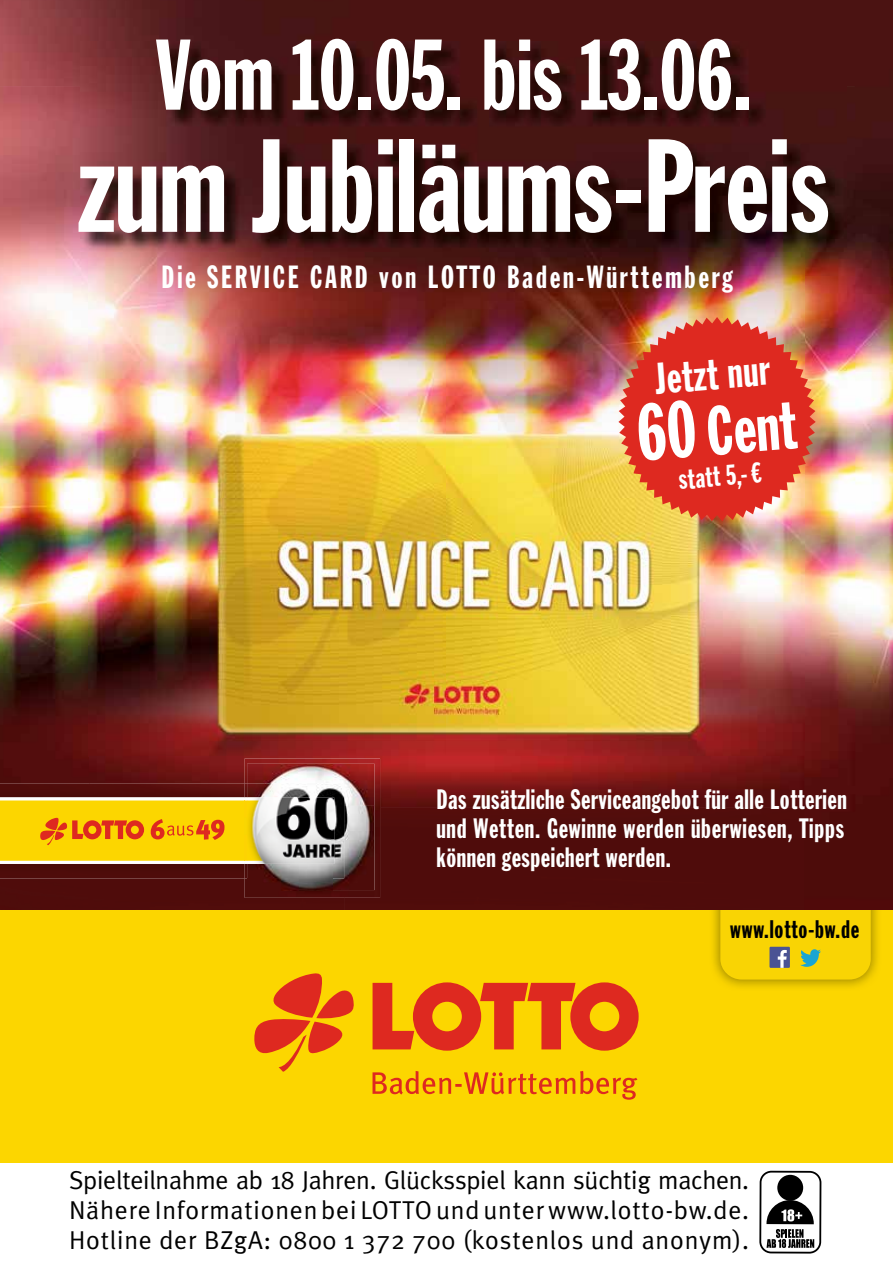
<style>
.page{position:relative;width:893px;height:1263px;background:#fff}
.page>*{position:absolute;margin:0;border:0;box-sizing:border-box;transform-origin:0 0}
.t1{font:130.05px "Franklin Gothic Extra Cond";color:#fff}
.t2{font:98.55px "Franklin Gothic Extra Cond";color:#fff}
.t3{font:67.65px "Franklin Gothic LT Extra Cond";color:#fff}
.t4{font:43.5px "Franklin Gothic LT Extra Cond";color:#fff}
.t5{font:31.5px "Franklin Gothic Extra Cond";letter-spacing:.09em;color:#fff}
.t6{font:28.2px "Franklin Gothic LT Extra Cond";color:#fff}
.t7{font:27.6px/29.1px "Franklin Gothic Extra Cond";letter-spacing:.025em;color:#fff;text-align:justify}
.t8{font:25.8px/30px "Meta Plus Normal";letter-spacing:.03em;color:#000;text-align:justify}
.t9{font:25.05px "Franklin Gothic Extra Cond";letter-spacing:.035em;color:#000}
.s1{font-size:79.35px}
</style>
<div class="page">
<img style="left:0;top:0;width:855px;height:86px">
<img style="left:855px;top:0;width:38px;height:910px">
<img style="left:0;top:86px;width:89px;height:697px">
<img style="left:804px;top:86px;width:51px;height:824px">
<img style="left:89px;top:252px;width:715px;height:555px">
<div style="left:345px;top:807px;width:459px;height:103px;background:#4f0c0b"></div>
<img style="left:0;top:783px;width:345px;height:127px">
<img style="left:245px;top:758px;width:135px;height:140px">
<img style="left:247px;top:764px;width:128px;height:42px">
<img style="left:332px;top:806px;width:43px;height:84px">
<img style="left:247px;top:878px;width:85px;height:12px">
<svg style="left:0;top:797px;width:334px;height:67px"></svg>
<img style="left:81px;top:41px;width:766px;height:211px">
<img style="left:618px;top:317px;width:198px;height:204px">
<div style="left:0;top:910px;width:893px;height:253px;background:#fcd600"></div>
<svg style="left:373px;top:982px;width:266px;height:69px"></svg>
<svg style="left:254px;top:973px;width:100px;height:99px"></svg>
<svg style="left:372px;top:1071px;width:265px;height:29px"></svg>
<div style="left:759px;top:1171px;width:62px;height:82px;border:2px solid #000;border-radius:11px"></div>
<div style="left:777px;top:1175px;width:26px;height:26px;background:#000;border-radius:50%"></div>
<svg style="left:766px;top:1200px;width:48px;height:48px"></svg>
<img style="left:713px;top:910px;width:165px;height:77px">
<svg style="left:720px;top:910px;width:151px;height:69px"></svg>
<h2 class="t2" style="left:156px;top:22px;width:598px">Vom 10.05. bis 13.06.</h2>
<h1 class="t1" style="left:78px;top:117px;width:753px">zum Jubiläums-Preis</h1>
<p class="t5" style="left:162px;top:260px;width:573px">Die SERVICE CARD von LOTTO Baden-Württemberg</p>
<h3 class="t4" style="left:653px;top:355px;width:117px;rotate:-5deg">Jetzt nur</h3>
<h3 class="t3" style="left:634px;top:401px;width:161px;rotate:-5deg"><span class="s1">60</span> Cent</h3>
<p class="t6" style="left:677px;top:464px;width:85px;rotate:-5deg">statt 5,- €</p>
<p class="t7" style="left:436px;top:784px;width:412px">Das zusätzliche Serviceangebot für alle Lotterien und Wetten. Gewinne werden überwiesen, Tipps können gespeichert werden.</p>
<p class="t9" style="left:730px;top:916px;width:130px">www.lotto-bw.de</p>
<p class="t8" style="left:69px;top:1165px;width:682px">Spielteilnahme ab 18 Jahren. Glücksspiel kann süchtig machen.<br>Nähere Informationen bei LOTTO und unter www.lotto-bw.de.<br>Hotline der BZgA: 0800 1 372 700 (kostenlos und anonym).</p>
</div>
